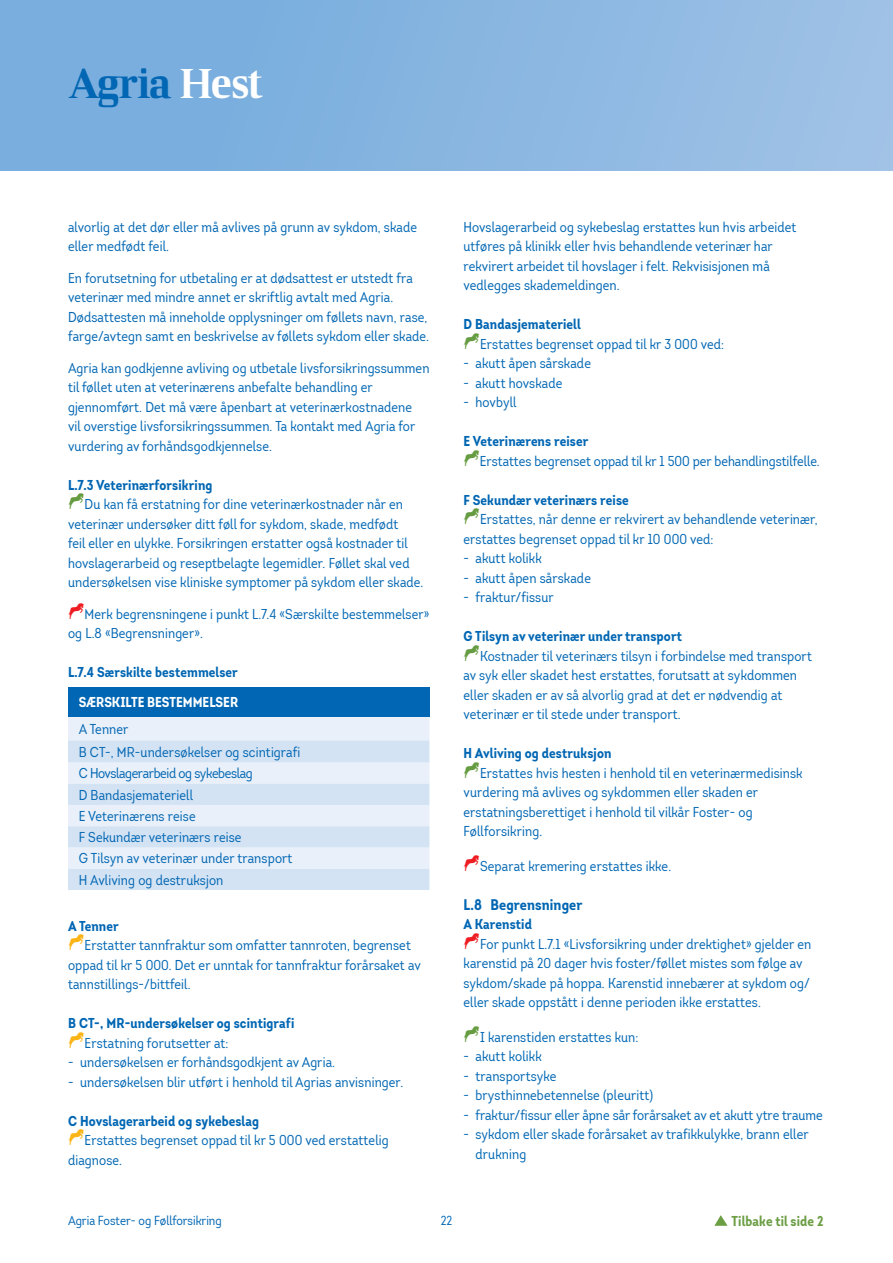
<style>
.page{position:relative;width:893px;height:1263px;background:#fff}
.page>*{position:absolute;margin:0;border:0;box-sizing:border-box;transform-origin:0 0}
.t1{font:42px "LF Rubrik 2";letter-spacing:-.035em;color:#0166b3}
.t2{font:700 15px "Intro Cond";letter-spacing:.01em;color:#0166b3}
.t3{font:13.95px/19.5px "Intro Cond";letter-spacing:.01em;color:#0166b3}
.t4{font:700 13.95px/19.5px "Intro Cond";letter-spacing:.01em;color:#0166b3}
.t5{font:700 13.95px "Intro Cond";color:#fff}
.t6{font:700 13.95px "Intro Cond";letter-spacing:.01em;color:#6c9e44}
.t7{font:12.75px "Intro Cond";color:#0166b3}
.s1{color:#fff}
.s2{font-weight:700}
.s3{font-family:"Djuranfanger";font-size:21px;color:#669c41}
.s4{font-family:"Djuranfanger";font-size:21px;color:#ee1d23}
.s5{font-family:"Djuranfanger";font-size:21px;color:#fbb416}
.s6{font-family:"Djuranfanger";font-weight:400;font-size:21px;color:#fbb416}
.s7{font-weight:400}
</style>
<div class="page">
<div style="left:0;top:0;width:893px;height:170px;background:linear-gradient(to right,#72aadc,#9ec1e5)"></div>
<svg style="left:714px;top:1215px;width:14px;height:11px"></svg>
<div style="left:68px;top:687px;width:361px;height:30px;background:#0166b3"></div>
<div style="left:68px;top:717px;width:361px;height:23px;background:#e9f0f9"></div>
<svg style="left:68px;top:740px;width:361px;height:150px;fill:#d4e3f4"></svg>
<h1 class="t1" style="left:68px;top:58px;width:197px">Agria <span class="s1">Hest</span></h1>
<p class="t3" style="left:68px;top:217px;width:350px">alvorlig at det dør eller må avlives på grunn av sykdom, skade eller medfødt feil.</p>
<p class="t3" style="left:68px;top:268px;width:363px">En forutsetning for utbetaling er at dødsattest er utstedt fra veterinær med mindre annet er skriftlig avtalt med Agria.<br>Dødsattesten må inneholde opplysninger om føllets navn, rase, farge/avtegn samt en beskrivelse av føllets sykdom eller skade.</p>
<p class="t3" style="left:68px;top:358px;width:363px">Agria kan godkjenne avliving og utbetale livsforsikringssummen til føllet uten at veterinærens anbefalte behandling er gjennomført. Det må være åpenbart at veterinærkostnadene<br>vil overstige livsforsikringssummen. Ta kontakt med Agria for vurdering av forhåndsgodkjennelse.</p>
<p class="t3" style="left:68px;top:475px;width:357px"><span class="s2">L.7.3 Veterinærforsikring<br></span><span class="s3">D</span>Du kan få erstatning for dine veterinærkostnader når en veterinær undersøker ditt føll for sykdom, skade, medfødt<br>feil eller en ulykke. Forsikringen erstatter også kostnader til hovslagerarbeid og reseptbelagte legemidler. Føllet skal ved undersøkelsen vise kliniske symptomer på sykdom eller skade.</p>
<p class="t3" style="left:68px;top:604px;width:363px"><span class="s4">D</span>Merk begrensningene i punkt L.7.4 «Særskilte bestemmelser» og L.8 «Begrensninger».</p>
<p class="t4" style="left:68px;top:662px;width:171px">L.7.4 Særskilte bestemmelser</p>
<p class="t5" style="left:79px;top:693px;width:161px">SÆRSKILTE BESTEMMELSER</p>
<p class="t3" style="left:79px;top:718px;width:223px;line-height:21.5px">A Tenner<br>B CT-, MR-undersøkelser og scintigrafi<br>C Hovslagerarbeid og sykebeslag<br>D Bandasjemateriell<br>E Veterinærens reise<br>F Sekundær veterinærs reise<br>G Tilsyn av veterinær under transport<br>H Avliving og destruksjon</p>
<p class="t3" style="left:68px;top:916px;width:354px"><span class="s2">A Tenner<br></span><span class="s5">D</span>Erstatter tannfraktur som omfatter tannroten, begrenset oppad til kr 5 000. Det er unntak for tannfraktur forårsaket av tannstillings-/bittfeil.</p>
<p class="t4" style="left:68px;top:1013px;width:228px">B CT-, MR-undersøkelser og scintigrafi<br><span class="s6">D</span><span class="s7">Erstatning forutsetter at:</span></p>
<p class="t3" style="left:68px;top:1052px;width:269px">- undersøkelsen er forhåndsgodkjent av Agria.</p>
<p class="t3" style="left:68px;top:1072px;width:337px">- undersøkelsen blir utført i henhold til Agrias anvisninger.</p>
<p class="t3" style="left:68px;top:1111px;width:322px"><span class="s2">C Hovslagerarbeid og sykebeslag<br></span><span class="s5">D</span>Erstattes begrenset oppad til kr 5 000 ved erstattelig diagnose.</p>
<p class="t3" style="left:463px;top:217px;width:334px">Hovslagerarbeid og sykebeslag erstattes kun hvis arbeidet utføres på klinikk eller hvis behandlende veterinær har rekvirert arbeidet til hovslager i felt. Rekvisisjonen må vedlegges skademeldingen.</p>
<p class="t3" style="left:463px;top:314px;width:262px"><span class="s2">D Bandasjemateriell<br></span><span class="s3">D</span>Erstattes begrenset oppad til kr 3 000 ved:</p>
<p class="t3" style="left:463px;top:353px;width:129px">- akutt åpen sårskade</p>
<p class="t3" style="left:463px;top:373px;width:100px">- akutt hovskade</p>
<p class="t3" style="left:463px;top:392px;width:54px">- hovbyll</p>
<p class="t3" style="left:463px;top:431px;width:358px"><span class="s2">E Veterinærens reiser<br></span><span class="s3">D</span>Erstattes begrenset oppad til kr 1 500 per behandlingstilfelle.</p>
<p class="t3" style="left:463px;top:490px;width:356px"><span class="s2">F Sekundær veterinærs reise<br></span><span class="s3">D</span>Erstattes, når denne er rekvirert av behandlende veterinær, erstattes begrenset oppad til kr 10 000 ved:</p>
<p class="t3" style="left:463px;top:548px;width:80px">- akutt kolikk</p>
<p class="t3" style="left:463px;top:568px;width:129px">- akutt åpen sårskade</p>
<p class="t3" style="left:463px;top:587px;width:92px">- fraktur/fissur</p>
<p class="t3" style="left:463px;top:626px;width:350px"><span class="s2">G Tilsyn av veterinær under transport<br></span><span class="s3">D</span>Kostnader til veterinærs tilsyn i forbindelse med transport av syk eller skadet hest erstattes, forutsatt at sykdommen eller skaden er av så alvorlig grad at det er nødvendig at veterinær er til stede under transport.</p>
<p class="t3" style="left:463px;top:743px;width:341px"><span class="s2">H Avliving og destruksjon<br></span><span class="s3">D</span>Erstattes hvis hesten i henhold til en veterinærmedisinsk vurdering må avlives og sykdommen eller skaden er erstatningsberettiget i henhold til vilkår Foster- og Føllforsikring.</p>
<p class="t3" style="left:463px;top:856px;width:209px"><span class="s4">D</span>Separat kremering erstattes ikke.</p>
<p class="t2" style="left:463px;top:895px;width:120px">L.8 Begrensninger</p>
<p class="t3" style="left:463px;top:914px;width:349px"><span class="s2">A Karenstid<br></span><span class="s4">D</span>For punkt L.7.1 «Livsforsikring under drektighet» gjelder en karenstid på 20 dager hvis foster/føllet mistes som følge av sykdom/skade på hoppa. Karenstid innebærer at sykdom og/ eller skade oppstått i denne perioden ikke erstattes.</p>
<p class="t3" style="left:463px;top:1027px;width:176px"><span class="s3">D</span>I karenstiden erstattes kun:</p>
<p class="t3" style="left:463px;top:1046px;width:80px">- akutt kolikk</p>
<p class="t3" style="left:463px;top:1066px;width:94px">- transportsyke</p>
<p class="t3" style="left:463px;top:1085px;width:191px">- brysthinnebetennelse (pleuritt)</p>
<p class="t3" style="left:463px;top:1105px;width:361px">- fraktur/fissur eller åpne sår forårsaket av et akutt ytre traume</p>
<p class="t3" style="left:475px;top:1124px;width:335px;text-indent:-12px">- sykdom eller skade forårsaket av trafikkulykke, brann eller drukning</p>
<p class="t7" style="left:68px;top:1212px;width:155px">Agria Foster- og Føllforsikring</p>
<p class="t6" style="left:732px;top:1212px;width:93px">Tilbake til side 2</p>
<p class="t7" style="left:441px;top:1212px;width:13px">22</p>
</div>
